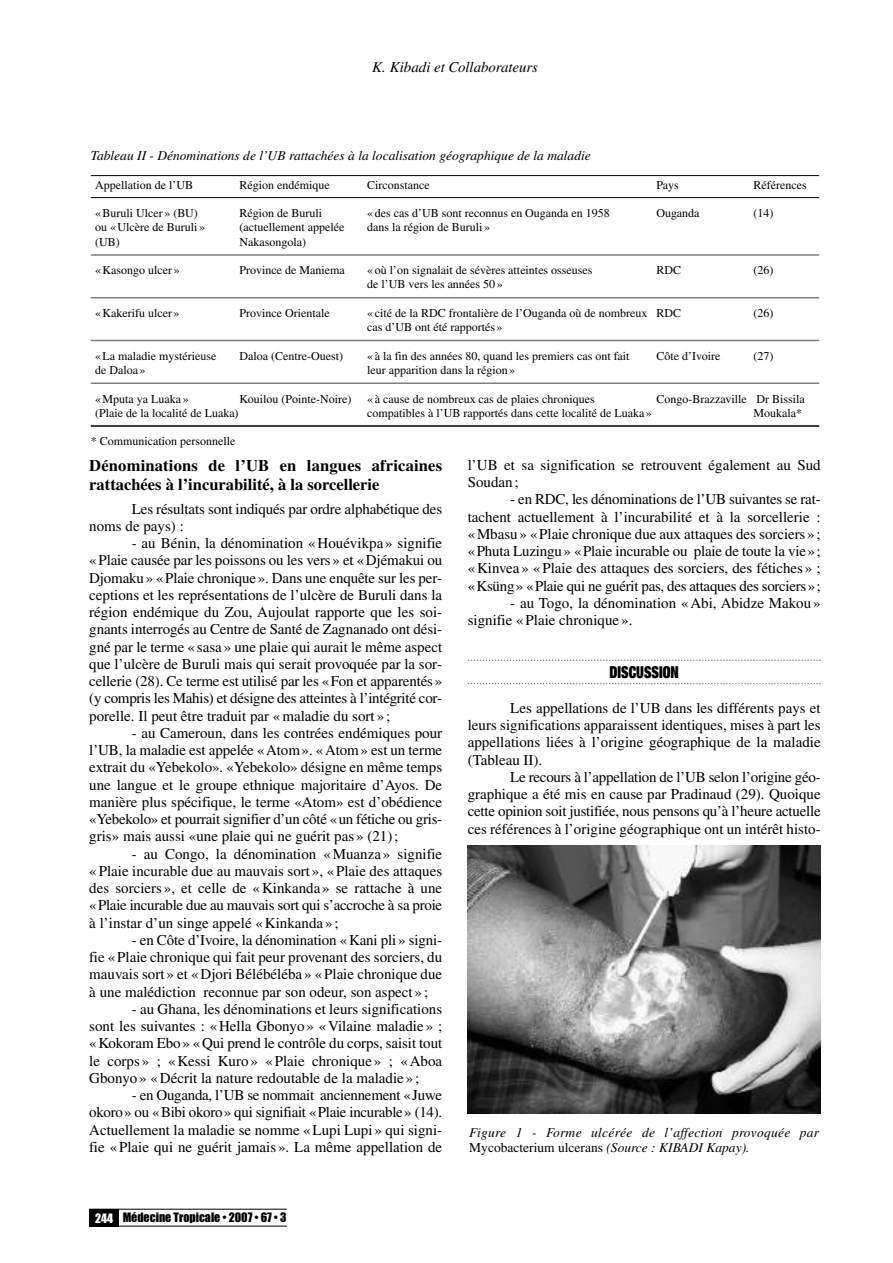
<style>
.page{position:relative;width:893px;height:1263px;background:#fff}
.page>*{position:absolute;margin:0;border:0;box-sizing:border-box;transform-origin:0 0}
.t1{font:700 16.5px/18.8px "Times";color:#000}
.t2{font:900 expanded 16.5px "Helvetica Neue";color:#000;scale:.85 1}
.t3{font:15px/17.2px "Times";color:#000;text-align:justify}
.t4{font:italic 15px "Times";letter-spacing:-.005em;color:#000}
.t5{font:italic 13.5px/15.8px "Times";letter-spacing:.02em;color:#000}
.t6{font:italic 13.5px "Times";color:#000}
.t7{font:12px "Times";color:#000}
.t8{font:12px "Impact";color:#000}
.s1{color:#fff}
.s2{font-style:normal}
</style>
<div class="page">
<hr style="left:89px;top:1209px;width:198px;height:1px;background:#000">
<hr style="left:89px;top:1226px;width:198px;height:1px;background:#000">
<div style="left:89px;top:1209px;width:30px;height:17px;background:#000"></div>
<svg style="left:468px;top:659px;width:353px;height:2px"></svg>
<svg style="left:468px;top:683px;width:353px;height:1px"></svg>
<hr style="left:91px;top:175px;width:728px;height:1px;background:#000">
<hr style="left:91px;top:197px;width:728px;height:1px;background:#000">
<hr style="left:91px;top:254px;width:728px;height:2px;background:#808080">
<hr style="left:91px;top:297px;width:728px;height:1px;background:#808080">
<hr style="left:91px;top:340px;width:728px;height:1px;background:#808080">
<hr style="left:91px;top:382px;width:728px;height:2px;background:#808080">
<hr style="left:91px;top:425px;width:728px;height:2px;background:#000">
<img style="left:468px;top:845px;width:353px;height:268px">
<p class="t4" style="left:372px;top:61px;width:167px">K. Kibadi et Collaborateurs</p>
<p class="t6" style="left:91px;top:151px;width:502px">Tableau II - Dénominations de l’UB rattachées à la localisation géographique de la maladie</p>
<p class="t7" style="left:95px;top:181px;width:99px">Appellation de l’UB</p>
<p class="t7" style="left:240px;top:181px;width:92px">Région endémique</p>
<p class="t7" style="left:367px;top:181px;width:64px">Circonstance</p>
<p class="t7" style="left:656px;top:181px;width:24px">Pays</p>
<p class="t7" style="left:753px;top:181px;width:55px">Références</p>
<p class="t7" style="left:95px;top:209px;width:104px">«Buruli Ulcer» (BU)</p>
<p class="t7" style="left:240px;top:209px;width:84px">Région de Buruli</p>
<p class="t7" style="left:367px;top:209px;width:244px">«des cas d’UB sont reconnus en Ouganda en 1958</p>
<p class="t7" style="left:656px;top:209px;width:45px">Ouganda</p>
<p class="t7" style="left:753px;top:209px;width:21px">(14)</p>
<p class="t7" style="left:95px;top:223px;width:111px">ou «Ulcère de Buruli»</p>
<p class="t7" style="left:240px;top:223px;width:106px">(actuellement appelée</p>
<p class="t7" style="left:367px;top:223px;width:124px">dans la région de Buruli»</p>
<p class="t7" style="left:95px;top:238px;width:26px">(UB)</p>
<p class="t7" style="left:240px;top:238px;width:68px">Nakasongola)</p>
<p class="t7" style="left:95px;top:266px;width:86px">«Kasongo ulcer»</p>
<p class="t7" style="left:240px;top:266px;width:107px">Province de Maniema</p>
<p class="t7" style="left:367px;top:266px;width:227px">«où l’on signalait de sévères atteintes osseuses</p>
<p class="t7" style="left:656px;top:266px;width:26px">RDC</p>
<p class="t7" style="left:753px;top:266px;width:21px">(26)</p>
<p class="t7" style="left:367px;top:280px;width:137px">de l’UB vers les années 50»</p>
<p class="t7" style="left:95px;top:309px;width:86px">«Kakerifu ulcer»</p>
<p class="t7" style="left:240px;top:309px;width:92px">Province Orientale</p>
<p class="t7" style="left:367px;top:309px;width:315px">«cité de la RDC frontalière de l’Ouganda où de nombreux RDC</p>
<p class="t7" style="left:753px;top:309px;width:21px">(26)</p>
<p class="t7" style="left:367px;top:323px;width:137px">cas d’UB ont été rapportés»</p>
<p class="t7" style="left:95px;top:352px;width:123px">«La maladie mystérieuse</p>
<p class="t7" style="left:240px;top:352px;width:105px">Daloa (Centre-Ouest)</p>
<p class="t7" style="left:367px;top:352px;width:264px">«à la fin des années 80, quand les premiers cas ont fait</p>
<p class="t7" style="left:656px;top:352px;width:66px">Côte d’Ivoire</p>
<p class="t7" style="left:753px;top:352px;width:21px">(27)</p>
<p class="t7" style="left:95px;top:366px;width:52px">de Daloa»</p>
<p class="t7" style="left:367px;top:366px;width:150px">leur apparition dans la région»</p>
<p class="t7" style="left:95px;top:394px;width:95px">«Mputa ya Luaka»</p>
<p class="t7" style="left:240px;top:394px;width:113px">Kouilou (Pointe-Noire)</p>
<p class="t7" style="left:367px;top:394px;width:229px">«à cause de nombreux cas de plaies chroniques</p>
<p class="t7" style="left:656px;top:394px;width:150px">Congo-Brazzaville Dr Bissila</p>
<p class="t7" style="left:95px;top:409px;width:145px">(Plaie de la localité de Luaka)</p>
<p class="t7" style="left:367px;top:409px;width:286px">compatibles à l’UB rapportés dans cette localité de Luaka»</p>
<p class="t7" style="left:753px;top:409px;width:50px">Moukala*</p>
<p class="t7" style="left:91px;top:437px;width:146px">* Communication personnelle</p>
<p class="t1" style="left:89px;top:457px;width:354px">Dénominations de l’UB en langues africaines rattachées à l’incurabilité, à la sorcellerie</p>
<p class="t3" style="left:89px;top:501px;width:354px;text-indent:43px">Les résultats sont indiqués par ordre alphabétique des noms de pays) :</p>
<p class="t3" style="left:89px;top:536px;width:354px;text-indent:43px">- au Bénin, la dénomination «Houévikpa» signifie «Plaie causée par les poissons ou les vers» et «Djémakui ou Djomaku» «Plaie chronique». Dans une enquête sur les per&shy;ceptions et les représentations de l’ulcère de Buruli dans la région endémique du Zou, Aujoulat rapporte que les soi&shy;gnants interrogés au Centre de Santé de Zagnanado ont dési&shy;gné par le terme «sasa» une plaie qui aurait le même aspect que l’ulcère de Buruli mais qui serait provoquée par la sor&shy;cellerie (28). Ce terme est utilisé par les «Fon et apparentés» (y compris les Mahis) et désigne des atteintes à l’intégrité cor&shy;porelle. Il peut être traduit par «maladie du sort»;</p>
<p class="t3" style="left:89px;top:726px;width:354px;text-indent:43px">- au Cameroun, dans les contrées endémiques pour l’UB, la maladie est appelée «Atom». «Atom» est un terme extrait du «Yebekolo». «Yebekolo» désigne en même temps une langue et le groupe ethnique majoritaire d’Ayos. De manière plus spécifique, le terme «Atom» est d’obédience «Yebekolo» et pourrait signifier d’un côté «un fétiche ou gris&shy;gris» mais aussi «une plaie qui ne guérit pas» (21);</p>
<p class="t3" style="left:89px;top:846px;width:354px;text-indent:43px">- au Congo, la dénomination «Muanza» signifie «Plaie incurable due au mauvais sort», «Plaie des attaques des sorciers», et celle de «Kinkanda» se rattache à une «Plaie incurable due au mauvais sort qui s’accroche à sa proie à l’instar d’un singe appelé «Kinkanda»;</p>
<p class="t3" style="left:89px;top:933px;width:354px;text-indent:43px">- en Côte d’Ivoire, la dénomination «Kani pli» signi&shy;fie «Plaie chronique qui fait peur provenant des sorciers, du mauvais sort» et «Djori Bélébéléba» «Plaie chronique due à une malédiction reconnue par son odeur, son aspect»;</p>
<p class="t3" style="left:89px;top:1002px;width:354px;text-indent:43px">- au Ghana, les dénominations et leurs significations sont les suivantes : «Hella Gbonyo » «Vilaine maladie» ; «Kokoram Ebo» «Qui prend le contrôle du corps, saisit tout le corps» ; «Kessi Kuro» «Plaie chronique» ; «Aboa Gbonyo» «Décrit la nature redoutable de la maladie»;</p>
<p class="t3" style="left:89px;top:1088px;width:354px;text-indent:43px">- en Ouganda, l’UB se nommait anciennement «Juwe okoro» ou «Bibi okoro» qui signifiait «Plaie incurable» (14).<br>Actuellement la maladie se nomme «Lupi Lupi» qui signi&shy;fie «Plaie qui ne guérit jamais». La même appellation de</p>
<p class="t8" style="left:95px;top:1211px;width:193px"><span class="s1">244</span> Médecine Tropicale • 2007 • 67 • 3</p>
<p class="t3" style="left:468px;top:458px;width:354px">l’UB et sa signification se retrouvent également au Sud<br>Soudan;</p>
<p class="t3" style="left:468px;top:492px;width:354px;text-indent:43px">- en RDC, les dénominations de l’UB suivantes se rat&shy;tachent actuellement à l’incurabilité et à la sorcellerie : «Mbasu» «Plaie chronique due aux attaques des sorciers»; «Phuta Luzingu» «Plaie incurable ou plaie de toute la vie»; «Kinvea» «Plaie des attaques des sorciers, des fétiches» ; «Ksüng» «Plaie qui ne guérit pas, des attaques des sorciers»;</p>
<p class="t3" style="left:468px;top:596px;width:354px;text-indent:43px">- au Togo, la dénomination «Abi, Abidze Makou » signifie «Plaie chronique».</p>
<p class="t2" style="left:610px;top:666px;width:83px">DISCUSSION</p>
<p class="t3" style="left:468px;top:701px;width:354px;text-indent:43px">Les appellations de l’UB dans les différents pays et leurs significations apparaissent identiques, mises à part les appellations liées à l’origine géographique de la maladie (Tableau II).</p>
<p class="t3" style="left:468px;top:770px;width:354px;text-indent:43px">Le recours à l’appellation de l’UB selon l’origine géo&shy;graphique a été mis en cause par Pradinaud (29). Quoique cette opinion soit justifiée, nous pensons qu’à l’heure actuelle ces références à l’origine géographique ont un intérêt histo-</p>
<p class="t5" style="left:469px;top:1125px;width:351px">Figure 1 - Forme ulcérée de l’affection provoquée par<br><span class="s2">Mycobacterium ulcerans</span> (Source : KIBADI Kapay).</p>
</div>
